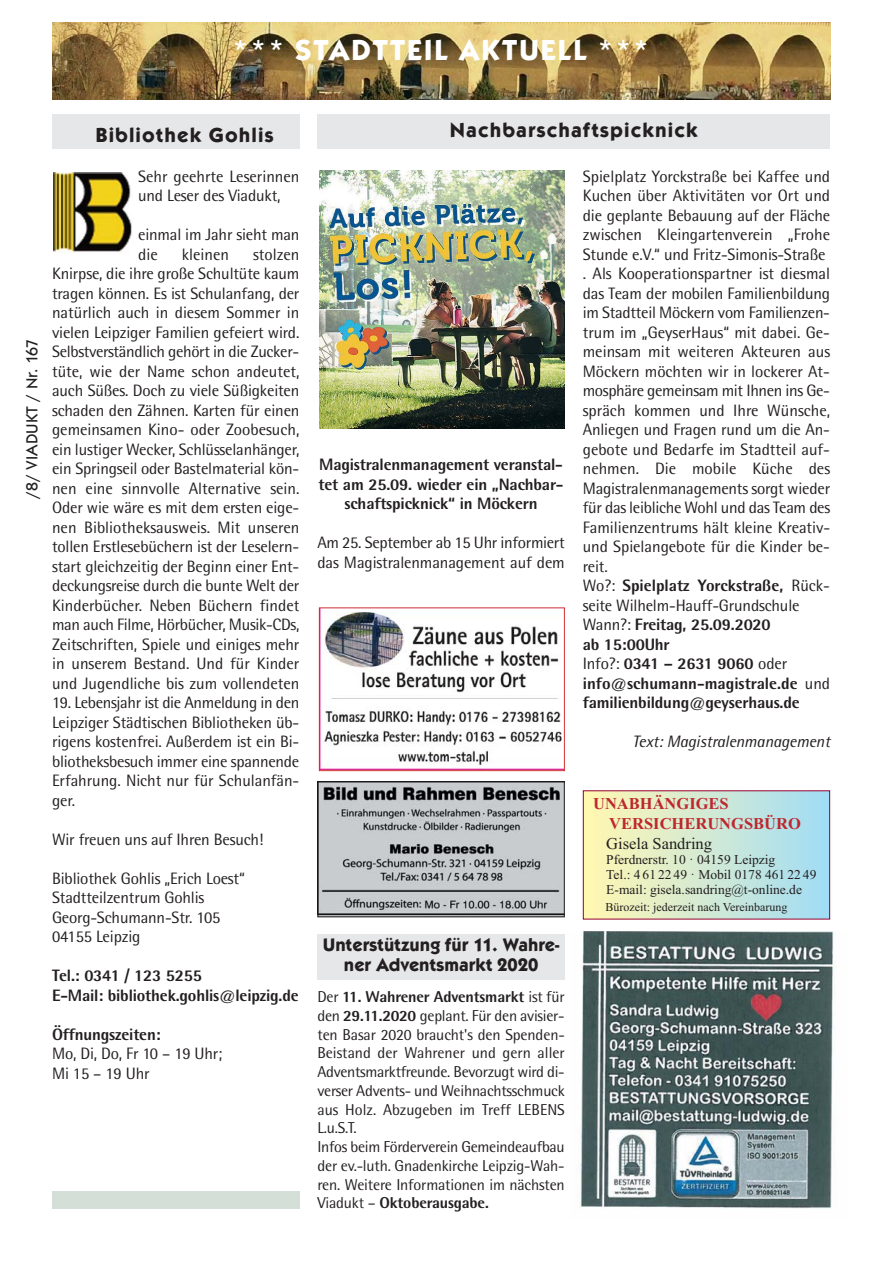
<style>
.page{position:relative;width:891px;height:1262px;background:#fff}
.page>*{position:absolute;margin:0;border:0;box-sizing:border-box;transform-origin:0 0}
.t1{font:700 30px "Kabel Itc T";letter-spacing:.05em;color:#fff}
.t2{font:700 21px "Kabel Itc T";letter-spacing:.05em;color:#231f20}
.t3{font:700 18.75px/20.1px "Kabel Itc T";color:#231f20;text-align:center}
.t4{font:16.5px/19.5px "Rotis Semi Sans";letter-spacing:-.01em;color:#231f20}
.t5{font:800 16.5px/19.5px "Rotis Semi Sans";letter-spacing:-.01em;color:#231f20}
.t6{font:700 16.5px/19.8px "Times New Roman";color:#bc282e}
.t7{font:italic 16.5px "Rotis Semi Sans";letter-spacing:-.01em;color:#231f20}
.t8{font:500 16.5px "Kabel Itc T";color:#231f20}
.t9{font:16.5px "Times New Roman";color:#231f20}
.t10{font:15.75px/18.8px "Rotis Semi Sans";letter-spacing:-.015em;color:#231f20}
.t11{font:13.5px/15px "Times New Roman";color:#231f20}
.t12{font:12px "Times New Roman";color:#231f20}
.s1{font-weight:800}
</style>
<div class="page">
<img style="left:52px;top:22px;width:784px;height:1187px">
<h1 class="t1" style="left:233px;top:40px;width:419px">*** STADTTEIL AKTUELL ***</h1>
<p class="t8" style="left:26px;top:499px;width:161px;rotate:-90deg">/8/ VIADUKT / Nr. 167</p>
<p class="t2" style="left:96px;top:127px;width:180px">Bibliothek Gohlis</p>
<p class="t4" style="left:138px;top:168px;width:163px">Sehr geehrte Leserinnen und Leser des Viadukt,</p>
<p class="t4" style="left:138px;top:226px;width:163px">einmal im Jahr sieht man die</p>
<p class="t4" style="left:52px;top:246px;width:249px;text-align:justify;text-indent:201px">stolzen Knirpse, die ihre große Schultüte kaum tragen können. Es ist Schulanfang, der natürlich auch in diesem Sommer in vielen Leipziger Familien gefeiert wird.<br>Selbstverständlich gehört in die Zucker&shy;tüte, wie der Name schon andeutet, auch Süßes. Doch zu viele Süßigkeiten schaden den Zähnen. Karten für einen gemeinsamen Kino- oder Zoobesuch, ein lustiger Wecker, Schlüsselanhänger, ein Springseil oder Bastelmaterial kön&shy;nen eine sinnvolle Alternative sein.<br>Oder wie wäre es mit dem ersten eige&shy;nen Bibliotheksausweis. Mit unseren tollen Erstlesebüchern ist der Leselern&shy;start gleichzeitig der Beginn einer Ent&shy;deckungsreise durch die bunte Welt der Kinderbücher. Neben Büchern findet man auch Filme, Hörbücher, Musik-CDs, Zeitschriften, Spiele und einiges mehr in unserem Bestand. Und für Kinder und Jugendliche bis zum vollendeten</p>
<p class="t4" style="left:52px;top:694px;width:249px;text-align:justify">19. Lebensjahr ist die Anmeldung in den Leipziger Städtischen Bibliotheken üb&shy;rigens kostenfrei. Außerdem ist ein Bi&shy;bliotheksbesuch immer eine spannende Erfahrung. Nicht nur für Schulanfän&shy;ger.</p>
<p class="t4" style="left:52px;top:831px;width:213px">Wir freuen uns auf Ihren Besuch!</p>
<p class="t4" style="left:52px;top:870px;width:194px">Bibliothek Gohlis „Erich Loest“<br>Stadtteilzentrum Gohlis<br>Georg-Schumann-Str. 105<br>04155 Leipzig</p>
<p class="t5" style="left:52px;top:967px;width:248px">Tel.: 0341 / 123 5255<br>E-Mail: bibliothek.gohlis@leipzig.de</p>
<p class="t5" style="left:52px;top:1026px;width:110px">Öffnungszeiten:</p>
<p class="t4" style="left:52px;top:1045px;width:172px">Mo, Di, Do, Fr 10 – 19 Uhr;<br>Mi 15 – 19 Uhr</p>
<p class="t4" style="left:182px;top:246px;width:49px">kleinen</p>
<p class="t2" style="left:450px;top:122px;width:249px">Nachbarschaftspicknick</p>
<p class="t5" style="left:319px;top:456px;width:247px;text-align:center">Magistralenmanagement veranstal&shy;tet am 25.09. wieder ein „Nachbar&shy;schaftspicknick“ in Möckern</p>
<p class="t4" style="left:317px;top:534px;width:249px">Am 25. September ab 15 Uhr informiert das Magistralenmanagement auf dem</p>
<p class="t3" style="left:323px;top:935px;width:238px">Unterstützung für 11. Wahre&shy;ner Adventsmarkt 2020</p>
<p class="t10" style="left:317px;top:989px;width:249px">Der <span class="s1">11. Wahrener Adventsmarkt</span> ist für den <span class="s1">29.11.2020</span> geplant. Für den avisier&shy;ten Basar 2020 braucht's den Spenden-Beistand der Wahrener und gern aller Adventsmarktfreunde. Bevorzugt wird di&shy;verser Advents- und Weihnachtsschmuck aus Holz. Abzugeben im Treff LEBENS L.u.S.T.<br>Infos beim Förderverein Gemeindeaufbau der ev.-luth. Gnadenkirche Leipzig-Wah&shy;ren. Weitere Informationen im nächsten Viadukt – <span class="s1">Oktoberausgabe.</span></p>
<p class="t4" style="left:583px;top:168px;width:249px">Spielplatz Yorckstraße bei Kaffee und Kuchen über Aktivitäten vor Ort und die geplante Bebauung auf der Fläche zwischen Kleingartenverein „Frohe Stunde e.V.“ und Fritz-Simonis-Straße . Als Kooperationspartner ist diesmal das Team der mobilen Familienbildung im Stadtteil Möckern vom Familienzen&shy;trum im „GeyserHaus“ mit dabei. Ge&shy;meinsam mit weiteren Akteuren aus Möckern möchten wir in lockerer At&shy;mosphäre gemeinsam mit Ihnen ins Ge&shy;spräch kommen und Ihre Wünsche, Anliegen und Fragen rund um die An&shy;gebote und Bedarfe im Stadtteil auf&shy;nehmen. Die mobile Küche des Magistralenmanagements sorgt wieder für das leibliche Wohl und das Team des Familienzentrums hält kleine Kreativ&shy;und Spielangebote für die Kinder be&shy;reit.<br>Wo?: <span class="s1">Spielplatz Yorckstraße,</span> Rück&shy;seite Wilhelm-Hauff-Grundschule Wann?: <span class="s1">Freitag, 25.09.2020<br>ab 15:00Uhr<br></span>Info?: <span class="s1">0341 – 2631 9060</span> oder <span class="s1">info@schumann-magistrale.de</span> und <span class="s1">familienbildung@geyserhaus.de</span></p>
<p class="t7" style="left:632px;top:736px;width:199px">Text: Magistralenmanagement</p>
<p class="t6" style="left:609px;top:795px;width:193px;text-indent:-16px">UNABHÄNGIGES<br>VERSICHERUNGSBÜRO</p>
<p class="t9" style="left:606px;top:837px;width:107px">Gisela Sandring</p>
<p class="t11" style="left:606px;top:853px;width:212px">Pferdnerstr. 10 · 04159 Leipzig<br>Tel.: 4 61 22 49 · Mobil 0178 461 22 49<br>E-mail: gisela.sandring@t-online.de</p>
<p class="t12" style="left:605px;top:903px;width:184px">Bürozeit: jederzeit nach Vereinbarung</p>
</div>
